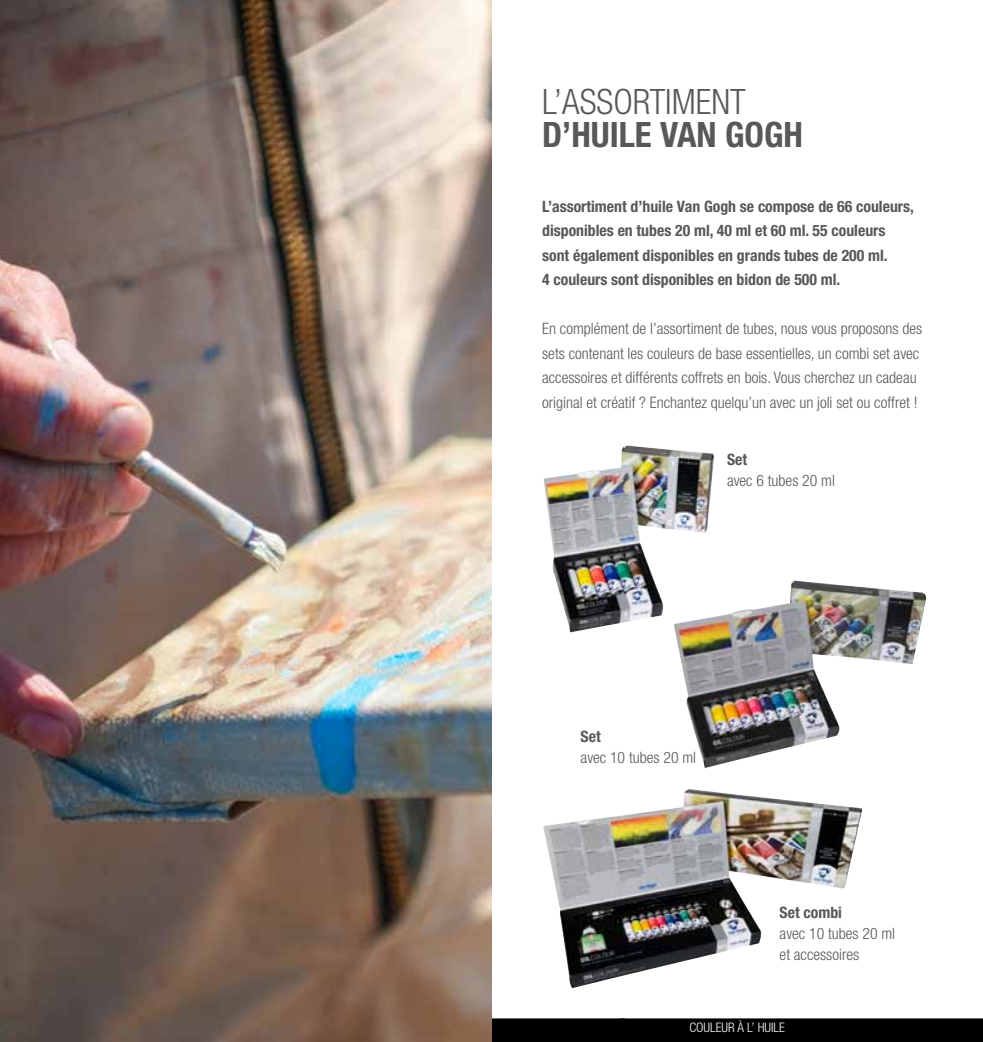
<style>
.page{position:relative;width:983px;height:1042px;background:#fff}
.page>*{position:absolute;margin:0;border:0;box-sizing:border-box;transform-origin:0 0}
.t1{font:700 condensed 35px "Helvetica Neue LT Std";color:#58585a}
.t2{font:300 condensed 35px "Helvetica Neue LT Std";color:#58585a}
.t3{font:300 condensed 15.75px/24.5px "Helvetica Neue LT Std";color:#58585a}
.t4{font:700 condensed 15.75px/24.5px "Helvetica Neue LT Std";color:#58585a}
.t5{font:300 condensed 13.12px "Helvetica Neue LT Std";color:#fff}
</style>
<div class="page">
<div style="left:620px;top:1018px;width:362px;height:24px;background:#000"></div>
<div style="left:491px;top:1018px;width:133px;height:24px;background:#000"></div>
<img style="left:0;top:0;width:491px;height:1042px">
<img style="left:543px;top:445px;width:171px;height:188px">
<img style="left:673px;top:580px;width:252px;height:189px">
<img style="left:543px;top:789px;width:319px;height:199px">
<h1 class="t2" style="left:542px;top:82px;width:38px">L’assortiment</h1>
<h1 class="t1" style="left:542px;top:114px;width:46px">d’huile</h1>
<h1 class="t1" style="left:660px;top:114px;width:123px">Van Gogh</h1>
<p class="t4" style="left:542px;top:194px;width:373px">L’assortiment d’huile Van Gogh se compose de 66 couleurs, disponibles en tubes 20 ml, 40 ml et 60 ml. 55 couleurs sont également disponibles en grands tubes de 200 ml.<br>4 couleurs sont disponibles en bidon de 500 ml.</p>
<p class="t3" style="left:542px;top:316px;width:381px">En complément de l’assortiment de tubes, nous vous proposons des sets contenant les couleurs de base essentielles, un combi set avec accessoires et différents coffrets en bois. Vous cherchez un cadeau original et créatif ? Enchantez quelqu’un avec un joli set ou coffret !</p>
<p class="t4" style="left:726px;top:447px;width:22px">Set</p>
<p class="t3" style="left:726px;top:468px;width:109px">avec 6 tubes 20 ml</p>
<p class="t4" style="left:580px;top:724px;width:22px">Set</p>
<p class="t3" style="left:580px;top:745px;width:117px">avec 10 tubes 20 ml</p>
<p class="t4" style="left:779px;top:899px;width:64px">Set combi</p>
<p class="t3" style="left:779px;top:922px;width:117px;line-height:21px">avec 10 tubes 20 ml et accessoires</p>
<p class="t5" style="left:689px;top:1020px;width:97px">COULEUR À L’ HUILE</p>
</div>
